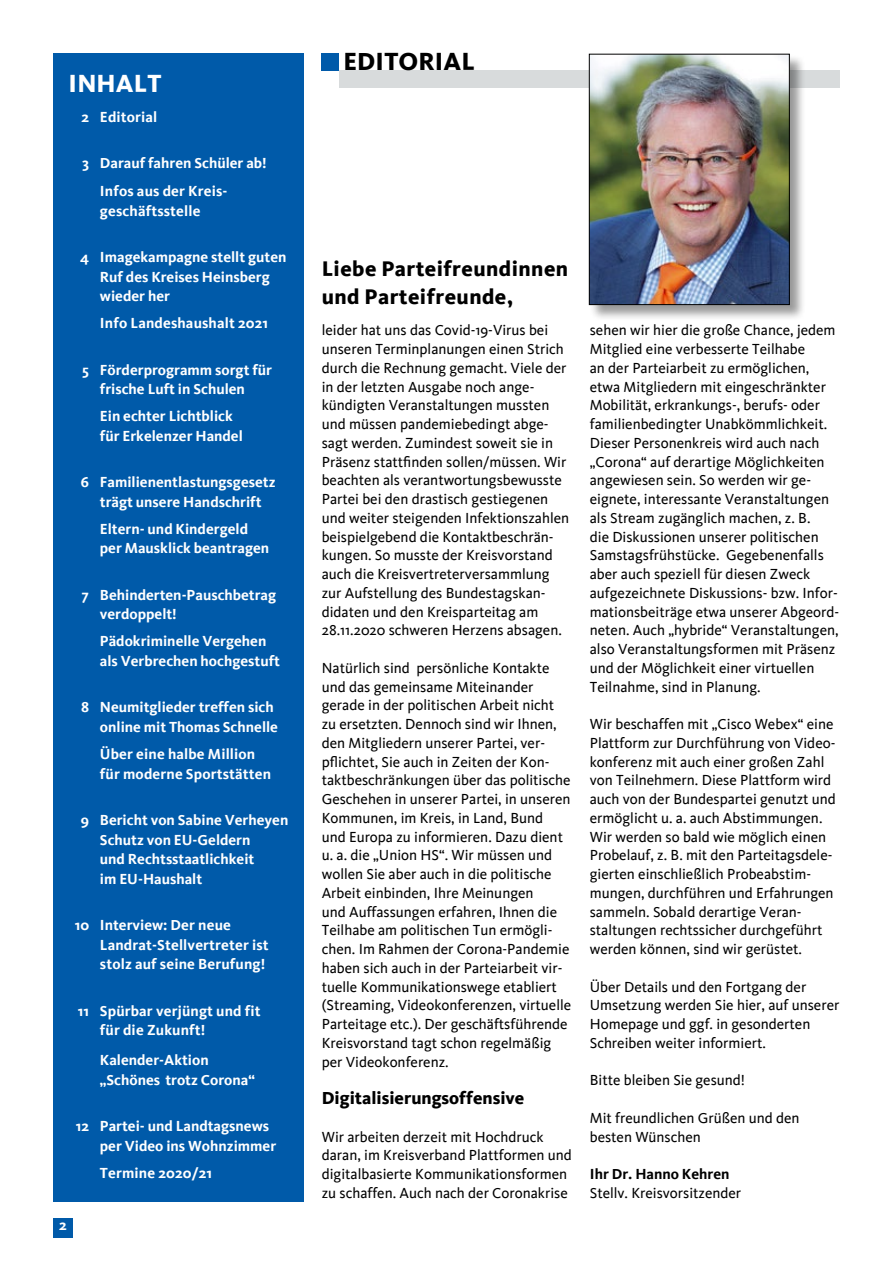
<style>
.page{position:relative;width:893px;height:1263px;background:#fff}
.page>*{position:absolute;margin:0;border:0;box-sizing:border-box;transform-origin:0 0}
.t1{font:800 25.5px "Kievit";letter-spacing:.005em;color:#000}
.t2{font:800 25.5px "Kievit";letter-spacing:.005em;color:#fff}
.t3{font:800 21.75px/28.5px "Kievit";letter-spacing:.02em;color:#000}
.t4{font:800 18px "Kievit";color:#000}
.t5{font:15px/18.8px "Kievit";color:#000}
.t6{font:700 15px/19.5px "Kievit";color:#fff}
.t7{font:700 15px "Kievit";color:#000}
</style>
<div class="page">
<div style="left:339px;top:70px;width:501px;height:17px;background:#d8dbdc"></div>
<div style="left:322px;top:53px;width:17px;height:17px;background:#005aa9"></div>
<div style="left:589px;top:54px;width:217px;height:268px;background:#000;opacity:.4"></div>
<img style="left:591px;top:56px;width:196px;height:247px">
<div style="left:589px;top:54px;width:200px;height:251px;border:1px solid #000"></div>
<div style="left:53px;top:1217px;width:20px;height:20px;background:#005aa9"></div>
<div style="left:53px;top:53px;width:251px;height:1148px;background:#005aa9"></div>
<h1 class="t2" style="left:69px;top:68px;width:94px">INHALT</h1>
<p class="t6" style="left:82px;top:107px;width:77px">2 Editorial</p>
<p class="t6" style="left:100px;top:149px;width:168px;line-height:28.2px;text-indent:-18px">3 Darauf fahren Schüler ab!<br>I nfos aus der Kreis-</p>
<p class="t6" style="left:100px;top:201px;width:102px">geschäftsstelle</p>
<p class="t6" style="left:80px;top:248px;width:208px">4 I magekampagne stellt guten</p>
<p class="t6" style="left:57px;top:267px;width:19px">R</p>
<p class="t6" style="left:100px;top:267px;width:171px;text-indent:9px">uf des Kreises Heinsberg wieder her</p>
<p class="t6" style="left:100px;top:314px;width:170px">I nfo Landeshaushalt 2021</p>
<p class="t6" style="left:100px;top:360px;width:174px;text-indent:-18px">5 Förderprogramm sorgt für frische Luft in Schulen</p>
<p class="t6" style="left:57px;top:407px;width:18px">E</p>
<p class="t6" style="left:100px;top:407px;width:144px;text-align:center">in echter Lichtblick für Erkelenzer Handel</p>
<p class="t6" style="left:81px;top:473px;width:196px;text-align:center">6 Familienentlastungsgesetz trägt unsere Handschrift</p>
<p class="t6" style="left:57px;top:519px;width:18px">E</p>
<p class="t6" style="left:100px;top:519px;width:171px;text-indent:8px">ltern- und Kindergeld per Mausklick beantragen</p>
<p class="t6" style="left:100px;top:585px;width:178px;text-indent:-18px">7 Behinderten-Pauschbetrag verdoppelt!</p>
<p class="t6" style="left:100px;top:632px;width:182px">Pädokriminelle Vergehen als Verbrechen hochgestuft</p>
<p class="t6" style="left:81px;top:698px;width:198px;text-align:right">8 Neumitglieder treffen sich online mit Thomas Schnelle</p>
<p class="t6" style="left:100px;top:744px;width:173px">Über eine halbe Million für moderne Sportstätten</p>
<p class="t6" style="left:100px;top:810px;width:190px;text-indent:-19px">9 Bericht von Sabine Verheyen<br>Schutz von EU -Geldern<br>und Rechtsstaatlichkeit<br>im EU-Haushalt</p>
<p class="t6" style="left:75px;top:915px;width:158px">10 I nterview: Der neue</p>
<p class="t6" style="left:57px;top:935px;width:18px">L</p>
<p class="t6" style="left:100px;top:935px;width:170px;text-align:center">andrat-Stellvertreter ist stolz auf seine Berufung!</p>
<p class="t6" style="left:100px;top:1001px;width:162px;text-indent:-22px">11 Spürbar verjüngt und fit für die Zukunft!</p>
<p class="t6" style="left:100px;top:1050px;width:157px">Kalender-Aktion „Schönes trotz Corona“</p>
<p class="t6" style="left:100px;top:1116px;width:178px;text-indent:-24px">12 Partei- und Landtagsnews per Video ins Wohnzimmer</p>
<p class="t6" style="left:57px;top:1163px;width:18px">T</p>
<p class="t6" style="left:108px;top:1163px;width:105px">ermine 2020/21</p>
<p class="t6" style="left:59px;top:1215px;width:9px">2</p>
<h1 class="t1" style="left:343px;top:46px;width:133px">EDITORIAL</h1>
<h2 class="t3" style="left:322px;top:254px;width:248px">Liebe Parteifreundinnen und Parteifreunde,</h2>
<p class="t5" style="left:322px;top:321px;width:249px">leider hat uns das Covid-19-Virus bei unseren Terminplanungen einen Strich durch die Rechnung gemacht. Viele der in der letzten Ausgabe noch ange&shy;kündigten Veranstaltungen mussten und müssen pandemiebedingt abge&shy;sagt werden. Zumindest soweit sie in Präsenz stattfinden sollen/müssen. Wir beachten als verantwortungsbewusste Partei bei den drastisch gestiegenen und weiter steigenden Infektionszahlen beispielgebend die Kontaktbeschrän&shy;kungen. So musste der Kreisvorstand auch die Kreisvertreterversammlung zur Aufstellung des Bundestagskan&shy;didaten und den Kreisparteitag am 28.11.2020 schweren H erzens absagen.</p>
<p class="t5" style="left:322px;top:659px;width:251px">Natürlich sind persönliche Kontakte und das gemeinsame Miteinander gerade in der politischen Arbeit nicht zu ersetzten. Dennoch sind wir Ihnen, den Mitgliedern unserer Partei, ver&shy;pflichtet, Sie auch in Zeiten der Kon&shy;taktbeschränkungen über das politische Geschehen in unserer Partei, in unseren Kommunen, im Kreis, in Land, Bund<br>und Europa zu informieren. Dazu dient u. a. die „Union HS“. Wir müssen und wollen Sie aber auch in die politische Arbeit einbinden, Ihre Meinungen<br>und Auffassungen erfahren, Ihnen die Teilhabe am politischen Tun ermögli&shy;chen. Im Rahmen der Corona-Pandemie haben sich auch in der Parteiarbeit vir&shy;tuelle Kommunikationswege etabliert (Streaming, Videokonferenzen, virtuelle Parteitage etc.). Der geschäftsführende Kreisvorstand tagt schon regelmäßig per Videokonferenz.</p>
<p class="t4" style="left:322px;top:1087px;width:204px">Digitalisierungsoffensive</p>
<p class="t5" style="left:322px;top:1127px;width:252px">Wir arbeiten derzeit mit Hochdruck daran, im Kreisverband Plattformen und digitalbasierte Kommunikationsformen zu schaffen. Auch nach der Coronakrise</p>
<p class="t5" style="left:590px;top:321px;width:251px">sehen wir hier die große Chance, jedem Mitglied eine verbesserte Teilhabe<br>an der Parteiarbeit zu ermöglichen, etwa Mitgliedern mit eingeschränkter Mobilität, erkrankungs-, berufs- oder familienbedingter U nabkömmlichkeit.<br>Dieser Personenkreis wird auch nach „Corona“ auf derartige Möglichkeiten angewiesen sein. So werden wir ge&shy;eignete, interessante Veranstaltungen als Stream zugänglich machen, z. B.<br>die Diskussionen unserer politischen Samstagsfrühstücke. Gegebenenfalls aber auch speziell für diesen Zweck aufgezeichnete Diskussions- bzw. Infor&shy;mationsbeiträge etwa unserer Abgeord&shy;neten. Auch „hybride“ Veranstaltungen, also Veranstaltungsformen mit Präsenz und der Möglichkeit einer virtuellen Teilnahme, sind in Planung.</p>
<p class="t5" style="left:590px;top:715px;width:248px">Wir beschaffen mit „Cisco Webex“ eine Plattform zur Durchführung von Video&shy;konferenz mit auch einer großen Zahl von Teilnehmern. Diese Plattform wird auch von der Bundespartei genutzt und ermöglicht u. a. auch Abstimmungen.<br>Wir werden so bald wie möglich einen Probelauf, z. B. mit den Parteitagsdele&shy;gierten einschließlich Probeabstim&shy;mungen, durchführen und Erfahrungen sammeln. Sobald derartige Veran&shy;staltungen rechtssicher durchgeführt werden können, sind wir gerüstet.</p>
<p class="t5" style="left:590px;top:977px;width:251px">Über Details und den Fortgang der<br>U msetzung werden Sie hier, auf unserer Homepage und ggf. in gesonderten Schreiben weiter informiert.</p>
<p class="t5" style="left:590px;top:1071px;width:157px">Bitte bleiben Sie gesund!</p>
<p class="t5" style="left:590px;top:1109px;width:211px">Mit freundlichen Grüßen und den besten Wünschen</p>
<p class="t7" style="left:590px;top:1165px;width:141px">I hr Dr. Hanno Kehren</p>
<p class="t5" style="left:590px;top:1184px;width:153px">Stellv. Kreisvorsitzender</p>
</div>
